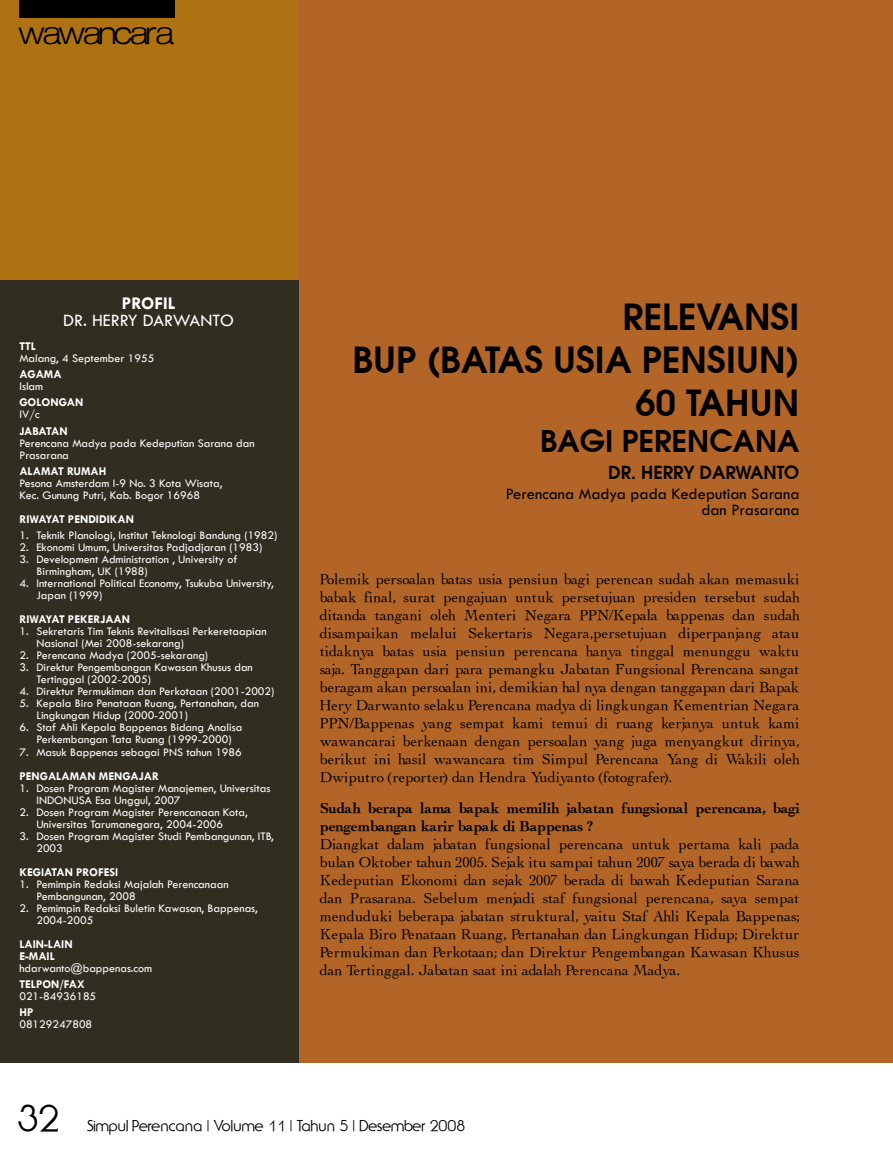
<style>
.page{position:relative;width:893px;height:1149px;background:#fff}
.page>*{position:absolute;margin:0;border:0;box-sizing:border-box;transform-origin:0 0}
.t1{font:600 36px/43.2px "Avant Garde";color:#000;text-align:right}
.t2{font:36px "Ubiq Gothic S Si";color:#000}
.t3{font:600 30px "Avant Garde";color:#000}
.t4{font:22.5px "Strait";color:#000}
.t5{font:18px "Tw Cen";color:#fff}
.t6{font:600 18px "Avant Garde";color:#000}
.t7{font:700 18px "Tw Cen";color:#fff}
.t8{font:16.5px/16.5px "Tw Cen";color:#000;text-align:right}
.t9{font:15px/18px "Thesis S Si";color:#000;text-align:justify}
.t10{font:700 15px/18px "Thesis S Si";color:#000}
.t11{font:15px "Ubiq Gothic S Si";color:#000}
.t12{font:12px/12px "Tw Cen";color:#fff}
.t13{font:700 12px/12px "Tw Cen";color:#fff}
.t14{font:700 12px "Tw Cen";letter-spacing:-.02em;color:#fff}
</style>
<div class="page">
<div style="left:297px;top:0;width:596px;height:1062px;background:#b36528"></div>
<div style="left:0;top:0;width:298px;height:1062px;background:#af7212"></div>
<div style="left:0;top:281px;width:298px;height:781px;background:#312d21"></div>
<div style="left:19px;top:0;width:156px;height:18px;background:#000"></div>
<h3 class="t4" style="left:19px;top:16px;width:154px">WAWANCARA</h3>
<p class="t7" style="left:122px;top:293px;width:55px">PROFIL</p>
<p class="t5" style="left:63px;top:309px;width:172px">DR. HERRY DARWANTO</p>
<p class="t13" style="left:19px;top:340px;width:18px">TTL</p>
<p class="t12" style="left:19px;top:352px;width:136px">Malang, 4 September 1955</p>
<p class="t13" style="left:19px;top:368px;width:44px">AGAMA</p>
<p class="t12" style="left:19px;top:380px;width:25px">Islam</p>
<p class="t13" style="left:19px;top:396px;width:66px">GOLONGAN</p>
<p class="t12" style="left:19px;top:408px;width:22px">IV/c</p>
<p class="t14" style="left:19px;top:423px;width:50px">JABATAN</p>
<p class="t12" style="left:19px;top:437px;width:237px">Perencana Madya pada Kedeputian Sarana dan<br>Prasarana</p>
<p class="t13" style="left:19px;top:465px;width:89px">ALAMAT RUMAH</p>
<p class="t12" style="left:19px;top:477px;width:205px">Pesona Amsterdam I-9 No. 3 Kota Wisata,<br>Kec. Gunung Putri, Kab. Bogor 16968</p>
<p class="t13" style="left:19px;top:513px;width:116px">RIWAYAT PENDIDIKAN</p>
<p class="t12" style="left:36px;top:529px;width:243px">Teknik Planologi, Institut Teknologi Bandung (1982)<br>Ekonomi Umum, Universitas Padjadjaran (1983)<br>Development Administration , University of Birmingham, UK (1988)<br>International Political Economy, Tsukuba University, Japan (1999)</p>
<p class="t13" style="left:19px;top:613px;width:112px">RIWAYAT PEKERJAAN</p>
<p class="t12" style="left:36px;top:625px;width:240px">Sekretaris Tim Teknis Revitalisasi Perkeretaapian Nasional (Mei 2008-sekarang)<br>Perencana Madya (2005-sekarang)<br>Direktur Pengembangan Kawasan Khusus dan Tertinggal (2002-2005)<br>Direktur Permukiman dan Perkotaan (2001-2002)<br>Kepala Biro Penataan Ruang, Pertanahan, dan Lingkungan Hidup (2000-2001)<br>Staf Ahli Kepala Bappenas Bidang Analisa Perkembangan Tata Ruang (1999-2000)<br>Masuk Bappenas sebagai PNS tahun 1986</p>
<p class="t13" style="left:19px;top:769px;width:141px">PENGALAMAN MENGAJAR</p>
<p class="t12" style="left:36px;top:781px;width:239px">Dosen Program Magister Manajemen, Universitas INDONUSA Esa Unggul, 2007<br>Dosen Program Magister Perencanaan Kota, Universitas Tarumanegara, 2004-2006<br>Dosen Program Magister Studi Pembangunan, ITB, 2003</p>
<p class="t13" style="left:19px;top:865px;width:100px">KEGIATAN PROFESI</p>
<p class="t12" style="left:36px;top:877px;width:223px">Pemimpin Redaksi Majalah Perencanaan<br>Pembangunan, 2008<br>Pemimpin Redaksi Buletin Kawasan, Bappenas,<br>2004-2005</p>
<p class="t13" style="left:19px;top:937px;width:55px">LAIN-LAIN<br>E-MAIL</p>
<p class="t12" style="left:19px;top:961px;width:134px">hdarwanto@bappenas.com</p>
<p class="t13" style="left:19px;top:977px;width:67px">TELPON/FAX</p>
<p class="t12" style="left:19px;top:989px;width:78px">021-84936185</p>
<p class="t13" style="left:19px;top:1005px;width:15px">HP</p>
<p class="t12" style="left:19px;top:1018px;width:74px">08129247808</p>
<p class="t12" style="left:19px;top:529px;width:11px;text-align:justify">1.<br>2.<br>3.</p>
<p class="t12" style="left:19px;top:577px;width:11px">4.</p>
<p class="t12" style="left:19px;top:619px;width:11px;line-height:24px">1.<br>2.</p>
<p class="t12" style="left:19px;top:655px;width:11px;line-height:24px">3.<br>4.</p>
<p class="t12" style="left:19px;top:691px;width:11px;line-height:24px;text-align:justify">5.<br>6.<br>7.</p>
<p class="t12" style="left:19px;top:775px;width:11px;line-height:24px;text-align:justify">1.<br>2.<br>3.</p>
<p class="t12" style="left:19px;top:871px;width:11px;line-height:24px">1.<br>2.</p>
<h1 class="t1" style="left:352px;top:294px;width:449px">RELEVANSI<br>BUP (BATAS USIA PENSIUN)<br>60 TAHUN</h1>
<h2 class="t3" style="left:540px;top:421px;width:261px">BAGI PERENCANA</h2>
<p class="t6" style="left:608px;top:460px;width:193px">DR. HERRY DARWANTO</p>
<p class="t8" style="left:506px;top:485px;width:295px">Perencana Madya pada Kedeputian Sarana dan Prasarana</p>
<p class="t9" style="left:320px;top:569px;width:481px">Polemik persoalan batas usia pensiun bagi perencan sudah akan memasuki babak final, surat pengajuan untuk persetujuan presiden tersebut sudah ditanda tangani oleh Menteri Negara PPN/Kepala bappenas dan sudah disampaikan melalui Sekertaris Negara,persetujuan diperpanjang atau tidaknya batas usia pensiun perencana hanya tinggal menunggu waktu saja. Tanggapan dari para pemangku Jabatan Fungsional Perencana sangat beragam akan persoalan ini, demikian hal nya dengan tanggapan dari Bapak Hery Darwanto selaku Perencana madya di lingkungan Kementrian Negara PPN/Bappenas yang sempat kami temui di ruang kerjanya untuk kami wawancarai berkenaan dengan persoalan yang juga menyangkut dirinya, berikut ini hasil wawancara tim Simpul Perencana Yang di Wakili oleh Dwiputro (reporter) dan Hendra Yudiyanto (fotografer).</p>
<p class="t10" style="left:320px;top:798px;width:481px">Sudah berapa lama bapak memilih jabatan fungsional perencana, bagi pengembangan karir bapak di Bappenas ?</p>
<p class="t9" style="left:320px;top:834px;width:481px">Diangkat dalam jabatan fungsional perencana untuk pertama kali pada bulan Oktober tahun 2005. Sejak itu sampai tahun 2007 saya berada di bawah Kedeputian Ekonomi dan sejak 2007 berada di bawah Kedeputian Sarana dan Prasarana. Sebelum menjadi staf fungsional perencana, saya sempat menduduki beberapa jabatan struktural, yaitu Staf Ahli Kepala Bappenas; Kepala Biro Penataan Ruang, Pertanahan dan Lingkungan Hidup; Direktur Permukiman dan Perkotaan; dan Direktur Pengembangan Kawasan Khusus dan Tertinggal. Jabatan saat ini adalah Perencana Madya.</p>
<h1 class="t2" style="left:17px;top:1095px;width:44px">32</h1>
<p class="t11" style="left:87px;top:1115px;width:379px">Simpul Perencana | Volume 11 | Tahun 5 | Desember 2008</p>
</div>
